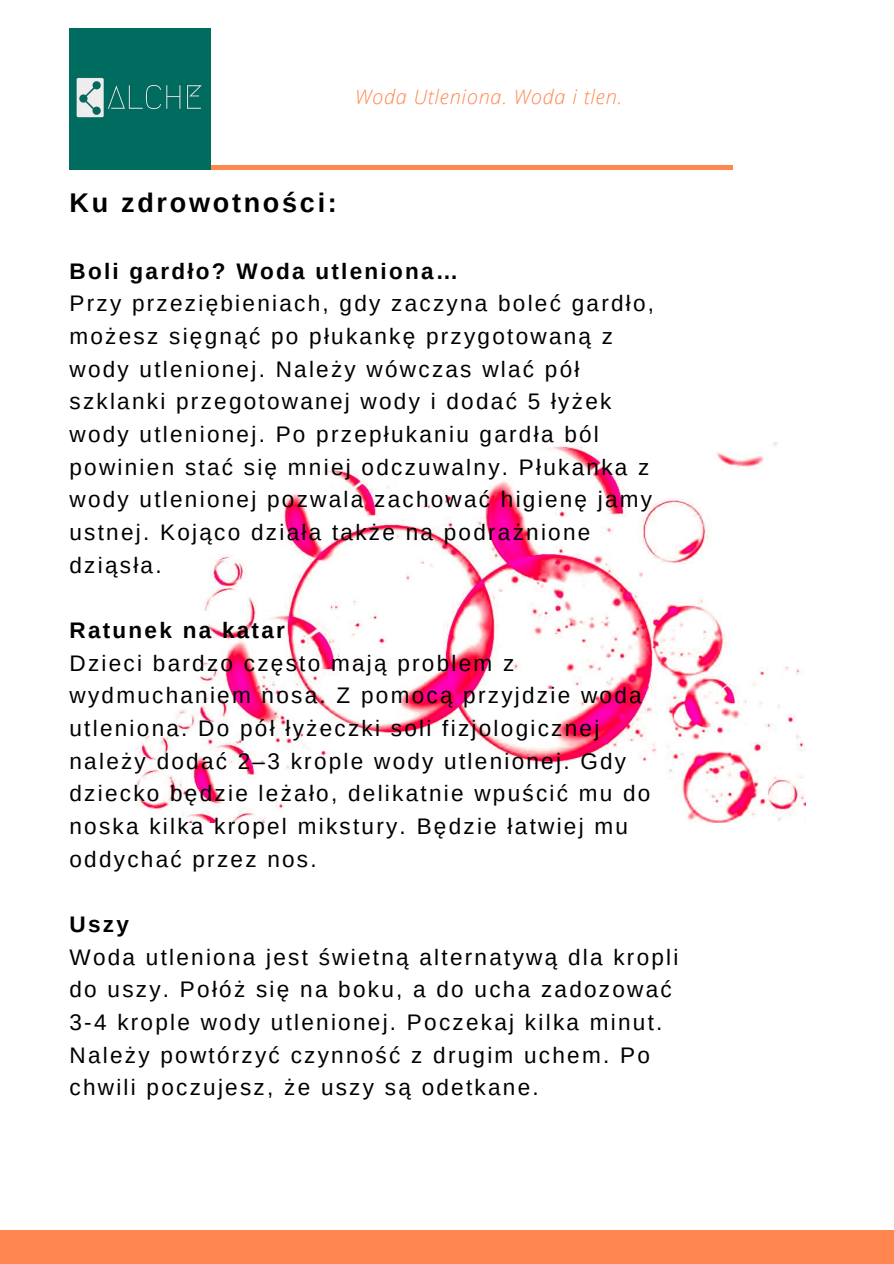
<style>
.page{position:relative;width:894px;height:1264px;background:#fff}
.page>*{position:absolute;margin:0;border:0;box-sizing:border-box;transform-origin:0 0}
.t1{font:700 27px "Arimo";letter-spacing:.1em;color:#000}
.t2{font:22.5px/32.7px "Arimo";letter-spacing:.1em;color:#000}
.t3{font:700 22.5px "Arimo";letter-spacing:.1em;color:#000}
.t4{font:italic 300 19.8px "Open Sans";letter-spacing:.04em;color:#ff864e}
</style>
<div class="page">
<div style="left:0;top:1230px;width:893px;height:33px;background:#ff864e"></div>
<div style="left:69px;top:165px;width:664px;height:5px;background:#ff864e"></div>
<img style="left:69px;top:29px;width:141px;height:141px">
<img style="left:136px;top:442px;width:668px;height:380px">
<p class="t4" style="left:355px;top:83px;width:268px">Woda Utleniona. Woda i tlen.</p>
<p class="t1" style="left:69px;top:188px;width:269px">Ku zdrowotności:</p>
<p class="t3" style="left:69px;top:258px;width:390px">Boli gardło? Woda utleniona…</p>
<p class="t2" style="left:69px;top:287px;width:586px">Przy przeziębieniach, gdy zaczyna boleć gardło, możesz sięgnąć po płukankę przygotowaną z wody utlenionej. Należy wówczas wlać pół szklanki przegotowanej wody i dodać 5 łyżek wody utlenionej. Po przepłukaniu gardła ból powinien stać się mniej odczuwalny. Płukanka z wody utlenionej pozwala zachować higienę jamy ustnej. Kojąco działa także na podrażnione dziąsła.</p>
<p class="t3" style="left:69px;top:617px;width:217px">Ratunek na katar</p>
<p class="t2" style="left:69px;top:646px;width:582px">Dzieci bardzo często mają problem z wydmuchaniem nosa. Z pomocą przyjdzie woda utleniona. Do pół łyżeczki soli fizjologicznej należy dodać 2–3 krople wody utlenionej. Gdy dziecko będzie leżało, delikatnie wpuścić mu do noska kilka kropel mikstury. Będzie łatwiej mu oddychać przez nos.</p>
<p class="t3" style="left:69px;top:911px;width:61px">Uszy</p>
<p class="t2" style="left:69px;top:940px;width:610px">Woda utleniona jest świetną alternatywą dla kropli do uszy. Połóż się na boku, a do ucha zadozować 3-4 krople wody utlenionej. Poczekaj kilka minut.<br>Należy powtórzyć czynność z drugim uchem. Po chwili poczujesz, że uszy są odetkane.</p>
</div>
